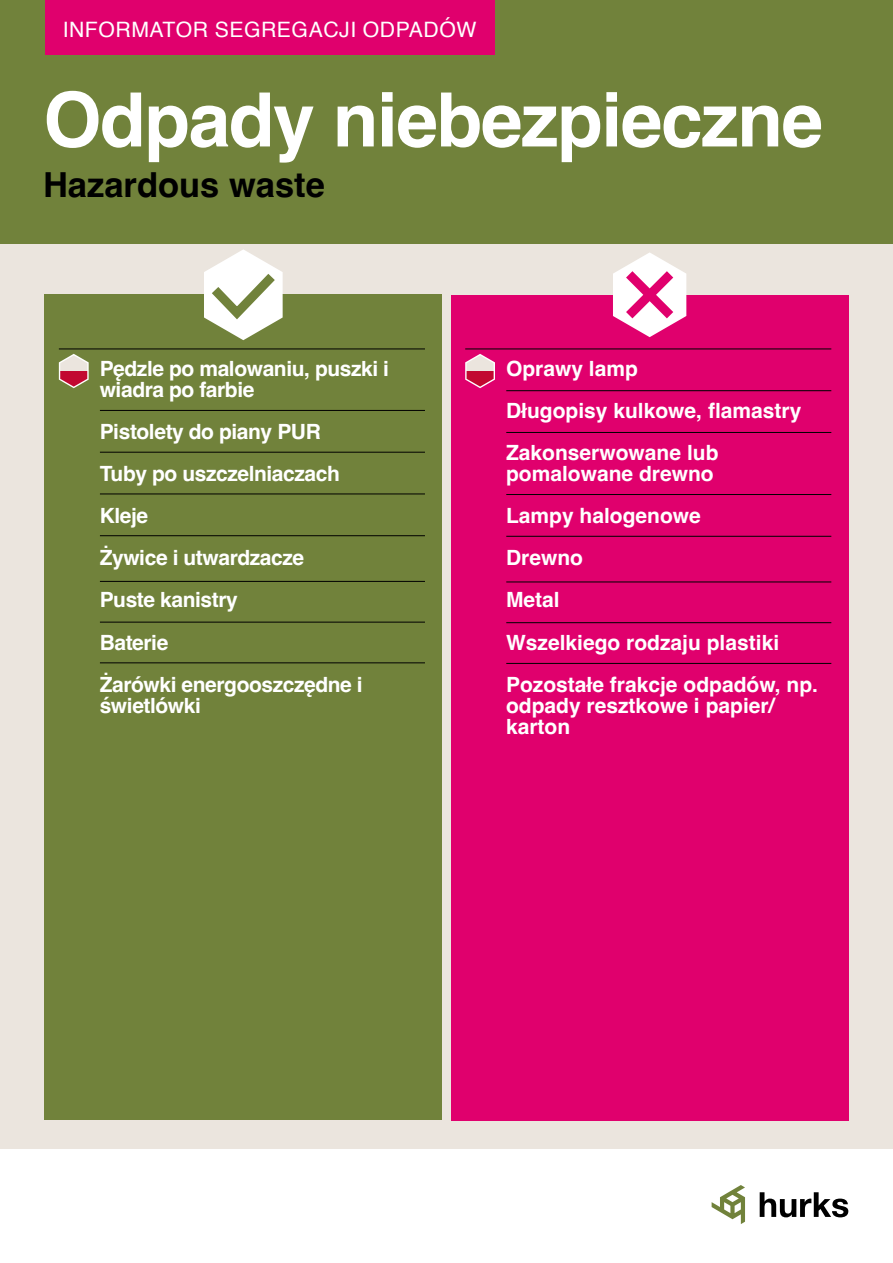
<style>
.page{position:relative;width:893px;height:1263px;background:#fff}
.page>*{position:absolute;margin:0;border:0;box-sizing:border-box;transform-origin:0 0}
.t1{font:700 75px "Helvetica";letter-spacing:-.02em;color:#fff}
.t2{font:700 34.5px "Helvetica";color:#000}
.t3{font:21.23px "Helvetica";letter-spacing:.025em;color:#fff}
.t4{font:700 21px/42px "Helvetica";color:#fff}
.t5{font:700 21px/42px "Helvetica";letter-spacing:-.02em;color:#fff}
</style>
<div class="page">
<svg style="left:712px;top:1185px;width:33px;height:39px"></svg>
<svg style="left:760px;top:1192px;width:88px;height:25px"></svg>
<div style="left:0;top:244px;width:893px;height:905px;background:#ebe5de"></div>
<div style="left:0;top:0;width:893px;height:244px;background:#71823b"></div>
<div style="left:45px;top:0;width:449px;height:55px;background:#e0006d"></div>
<div style="left:45px;top:295px;width:397px;height:825px;background:#71823b"></div>
<div style="left:451px;top:295px;width:397px;height:825px;background:#e0006d"></div>
<svg style="left:201px;top:249px;width:86px;height:92px"></svg>
<svg style="left:613px;top:252px;width:73px;height:85px"></svg>
<svg style="left:59px;top:354px;width:30px;height:34px"></svg>
<svg style="left:465px;top:354px;width:30px;height:34px"></svg>
<hr style="left:59px;top:349px;width:366px;height:1px;background:#000">
<hr style="left:465px;top:349px;width:366px;height:1px;background:#000">
<hr style="left:506px;top:390px;width:325px;height:1px;background:#000">
<hr style="left:100px;top:410px;width:325px;height:1px;background:#000">
<hr style="left:506px;top:432px;width:325px;height:1px;background:#000">
<hr style="left:100px;top:452px;width:325px;height:1px;background:#000">
<hr style="left:506px;top:494px;width:325px;height:1px;background:#000">
<hr style="left:100px;top:494px;width:325px;height:1px;background:#000">
<hr style="left:506px;top:582px;width:325px;height:1px;background:#000">
<hr style="left:100px;top:581px;width:325px;height:1px;background:#000">
<hr style="left:506px;top:536px;width:325px;height:1px;background:#000">
<hr style="left:100px;top:535px;width:325px;height:1px;background:#000">
<hr style="left:506px;top:622px;width:325px;height:1px;background:#000">
<hr style="left:100px;top:622px;width:325px;height:1px;background:#000">
<hr style="left:100px;top:662px;width:325px;height:1px;background:#000">
<hr style="left:506px;top:663px;width:325px;height:1px;background:#000">
<p class="t3" style="left:63px;top:13px;width:415px">INFORMATOR SEGREGACJI ODPADÓW</p>
<h1 class="t1" style="left:43px;top:74px;width:782px">Odpady niebezpieczne</h1>
<h2 class="t2" style="left:43px;top:163px;width:283px">Hazardous waste</h2>
<p class="t5" style="left:100px;top:361px;width:291px;line-height:21px">Pędzle po malowaniu, puszki i wiadra po farbie</p>
<p class="t5" style="left:100px;top:413px;width:265px">Pistolety do piany PUR<br>Tuby po uszczelniaczach<br>Kleje<br>Żywice i utwardzacze<br>Puste kanistry<br>Baterie<br>Żarówki energooszczędne i</p>
<p class="t5" style="left:100px;top:686px;width:103px">świetlówki</p>
<p class="t4" style="left:506px;top:350px;width:297px">Oprawy lamp<br>Długopisy kulkowe, flamastry<br>Zakonserwowane lub</p>
<p class="t4" style="left:506px;top:455px;width:313px">pomalowane drewno<br>Lampy halogenowe<br>Drewno<br>Metal<br>Wszelkiego rodzaju plastiki<br>Pozostałe frakcje odpadów, np.</p>
<p class="t4" style="left:506px;top:697px;width:270px;line-height:21px">odpady resztkowe i papier/ karton</p>
</div>
